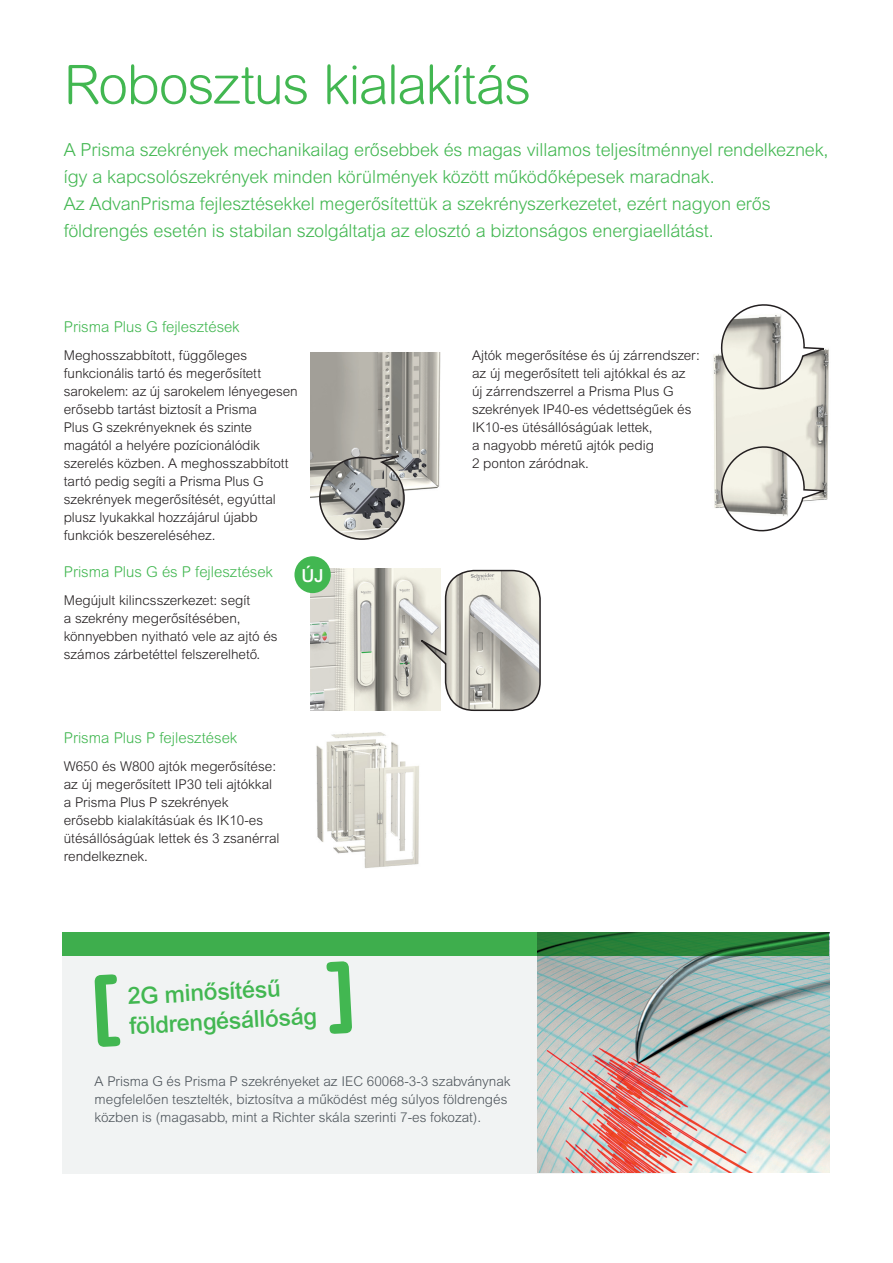
<style>
.page{position:relative;width:893px;height:1263px;background:#fff}
.page>*{position:absolute;margin:0;border:0;box-sizing:border-box;transform-origin:0 0}
.t1{font:300 54px "Arial Rounded MT Pro";letter-spacing:-.025em;color:#42b751}
.t2{font:500 23.55px/29.4px "Arial MT Pro";color:#42b751}
.t3{font:300 18px/27px "Arial MT Pro";letter-spacing:-.005em;color:#42b751}
.t4{font:500 18px "Arial MT Pro";color:#fff}
.t5{font:300 15px "Arial Rounded MT Pro";color:#42b751}
.t6{font:300 13.5px/18px "Arial MT Pro";color:#231f20}
.t7{font:300 13.5px/18px "Arial MT Pro";color:#4d545a}
</style>
<div class="page">
<div style="left:62px;top:932px;width:608px;height:242px;background:#f1f3f3"></div>
<img style="left:537px;top:932px;width:292px;height:241px">
<svg style="left:62px;top:932px;width:766px;height:23px;background:#359a44"></svg>
<svg style="left:95px;top:974px;width:25px;height:73px"></svg>
<svg style="left:326px;top:961px;width:26px;height:73px"></svg>
<img style="left:310px;top:353px;width:131px;height:145px">
<img style="left:713px;top:355px;width:116px;height:86px">
<img style="left:311px;top:568px;width:130px;height:142px">
<img style="left:316px;top:732px;width:103px;height:136px">
<div style="left:294px;top:556px;width:37px;height:37px;background:#42b751;border-radius:50%"></div>
<svg style="left:714px;top:304px;width:115px;height:93px"></svg>
<svg style="left:714px;top:441px;width:114px;height:91px"></svg>
<svg style="left:318px;top:453px;width:94px;height:87px;background:#abaaa8"></svg>
<svg style="left:412px;top:569px;width:129px;height:143px;background:#cdcbc4"></svg>
<h1 class="t1" style="left:64px;top:53px;width:469px">Robosztus kialakítás</h1>
<p class="t3" style="left:64px;top:137px;width:766px">A Prisma szekrények mechanikailag erősebbek és magas villamos teljesítménnyel rendelkeznek, így a kapcsolószekrények minden körülmények között működőképesek maradnak.<br>Az AdvanPrisma fejlesztésekkel megerősítettük a szekrényszerkezetet, ezért nagyon erős földrengés esetén is stabilan szolgáltatja az elosztó a biztonságos energiaellátást.</p>
<p class="t5" style="left:64px;top:318px;width:178px">Prisma Plus G fejlesztések</p>
<p class="t6" style="left:64px;top:346px;width:235px">Meghosszabbított, függőleges funkcionális tartó és megerősített sarokelem: az új sarokelem lényegesen erősebb tartást biztosít a Prisma<br>Plus G szekrényeknek és szinte magától a helyére pozícionálódik szerelés közben. A meghosszabbított tartó pedig segíti a Prisma Plus G szekrények megerősítését, egyúttal plusz lyukakkal hozzájárul újabb funkciók beszereléséhez.</p>
<p class="t6" style="left:472px;top:346px;width:229px">Ajtók megerősítése és új zárrendszer: az új megerősített teli ajtókkal és az<br>új zárrendszerrel a Prisma Plus G szekrények IP40-es védettségűek és<br>IK10-es ütésállóságúak lettek,<br>a nagyobb méretű ajtók pedig<br>2 ponton záródnak.</p>
<p class="t5" style="left:64px;top:563px;width:211px">Prisma Plus G és P fejlesztések</p>
<p class="t6" style="left:64px;top:592px;width:215px">Megújult kilincsszerkezet: segít<br>a szekrény megerősítésében, könnyebben nyitható vele az ajtó és számos zárbetéttel felszerelhető.</p>
<h3 class="t4" style="left:302px;top:566px;width:24px">ÚJ</h3>
<p class="t5" style="left:64px;top:729px;width:175px">Prisma Plus P fejlesztések</p>
<p class="t6" style="left:64px;top:757px;width:217px">W650 és W800 ajtók megerősítése: az új megerősített IP30 teli ajtókkal a Prisma Plus P szekrények erősebb kialakításúak és IK10-es ütésállóságúak lettek és 3 zsanérral rendelkeznek.</p>
<h2 class="t2" style="left:127px;top:982px;width:190px;rotate:-3deg">2G minősítésű földrengésállóság</h2>
<p class="t7" style="left:95px;top:1073px;width:418px">A Prisma G és Prisma P szekrényeket az IEC 60068-3-3 szabványnak megfelelően tesztelték, biztosítva a működést még súlyos földrengés közben is (magasabb, mint a Richter skála szerinti 7-es fokozat).</p>
</div>
